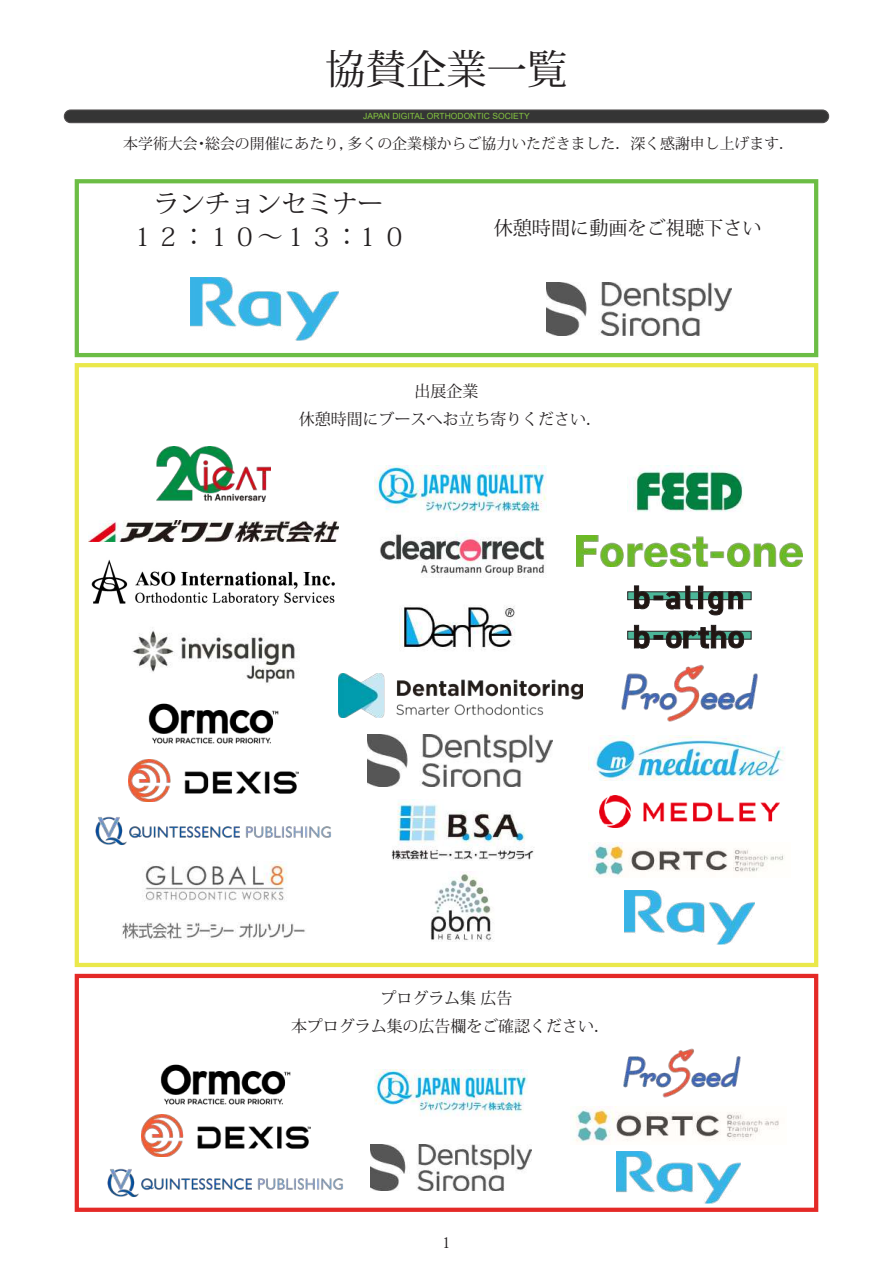
<style>
.page{position:relative;width:893px;height:1263px;background:#fff}
.page>*{position:absolute;margin:0;border:0;box-sizing:border-box;transform-origin:0 0}
.t1{font:40.35px "Koz Min Pr 6 N";color:#231f20}
.t2{font:25.5px "Koz Min Pr 6 N";color:#231f20}
.t3{font:19.2px "Koz Min Pr 6 N";color:#231f20}
.t4{font:15.9px/27.9px "Koz Min Pr 6 N";color:#231f20;text-align:center}
.t5{font:14.85px "Koz Min Pr 6 N";color:#231f20}
.t6{font:8.55px "Arial";color:#84c440}
</style>
<div class="page">
<div style="left:64px;top:110px;width:765px;height:13px;background:#353535;border-radius:6px"></div>
<div style="left:64px;top:109px;width:765px;height:14px;border:1px solid #231f20;border-radius:6px"></div>
<div style="left:75px;top:179px;width:743px;height:178px;border:4px solid #6cbd45"></div>
<div style="left:75px;top:363px;width:743px;height:604px;border:4px solid #eae84b"></div>
<div style="left:75px;top:974px;width:743px;height:238px;border:4px solid #e42927"></div>
<img style="left:190px;top:278px;width:148px;height:62px">
<img style="left:156px;top:446px;width:115px;height:55px">
<img style="left:88px;top:520px;width:250px;height:21px">
<img style="left:91px;top:559px;width:244px;height:47px">
<img style="left:132px;top:630px;width:163px;height:53px">
<img style="left:148px;top:703px;width:131px;height:41px">
<img style="left:129px;top:760px;width:169px;height:42px">
<img style="left:95px;top:816px;width:236px;height:29px">
<img style="left:144px;top:861px;width:143px;height:41px">
<img style="left:122px;top:922px;width:183px;height:18px">
<img style="left:375px;top:465px;width:171px;height:48px">
<img style="left:380px;top:532px;width:165px;height:46px">
<img style="left:338px;top:674px;width:245px;height:44px">
<img style="left:368px;top:734px;width:185px;height:52px">
<img style="left:391px;top:799px;width:143px;height:62px">
<img style="left:430px;top:872px;width:63px;height:69px">
<img style="left:632px;top:465px;width:111px;height:47px">
<img style="left:576px;top:535px;width:226px;height:31px">
<div style="left:628px;top:631px;width:123px;height:8px;background:#4cb799"></div>
<div style="left:628px;top:631px;width:123px;height:8px;border:1px solid #231f20"></div>
<svg style="left:634px;top:625px;width:110px;height:23px"></svg>
<div style="left:628px;top:592px;width:123px;height:8px;background:#4cb799"></div>
<div style="left:628px;top:592px;width:123px;height:8px;border:1px solid #231f20"></div>
<svg style="left:634px;top:586px;width:46px;height:23px"></svg>
<svg style="left:686px;top:586px;width:6px;height:23px"></svg>
<svg style="left:698px;top:586px;width:25px;height:29px"></svg>
<svg style="left:729px;top:592px;width:14px;height:17px"></svg>
<img style="left:622px;top:665px;width:135px;height:56px">
<img style="left:591px;top:735px;width:194px;height:46px">
<img style="left:599px;top:796px;width:180px;height:31px">
<img style="left:594px;top:842px;width:191px;height:35px">
<img style="left:625px;top:890px;width:129px;height:55px">
<img style="left:141px;top:1115px;width:169px;height:41px">
<img style="left:160px;top:1064px;width:131px;height:41px">
<img style="left:107px;top:1168px;width:236px;height:29px">
<img style="left:371px;top:1145px;width:160px;height:45px">
<img style="left:624px;top:1049px;width:117px;height:49px">
<img style="left:574px;top:1106px;width:205px;height:36px">
<img style="left:617px;top:1151px;width:124px;height:52px">
<img style="left:546px;top:283px;width:185px;height:52px">
<img style="left:374px;top:1070px;width:154px;height:46px">
<img style="left:400px;top:605px;width:115px;height:46px">
<h1 class="t1" style="left:325px;top:47px;width:244px">協賛企業一覧</h1>
<p class="t6" style="left:363px;top:110px;width:168px">JAPAN DIGITAL ORTHODONTIC SOCIETY</p>
<p class="t5" style="left:123px;top:135px;width:672px">本学術大会・総会の開催にあたり，多くの企業様からご協力いただきました．深く感謝申し上げます．</p>
<h2 class="t2" style="left:154px;top:189px;width:231px">ランチョンセミナー</h2>
<h2 class="t2" style="left:130px;top:222px;width:279px">１２：１０〜１３：1 ０</h2>
<p class="t3" style="left:494px;top:217px;width:269px">休憩時間に動画をご視聴下さい</p>
<p class="t4" style="left:299px;top:378px;width:304px">出展企業<br>休憩時間にブースへお立ち寄りください．</p>
<p class="t4" style="left:291px;top:985px;width:320px">プログラム集 広告<br>本プログラム集の広告欄をご確認ください．</p>
<p class="t5" style="left:442px;top:1234px;width:11px">1</p>
</div>
